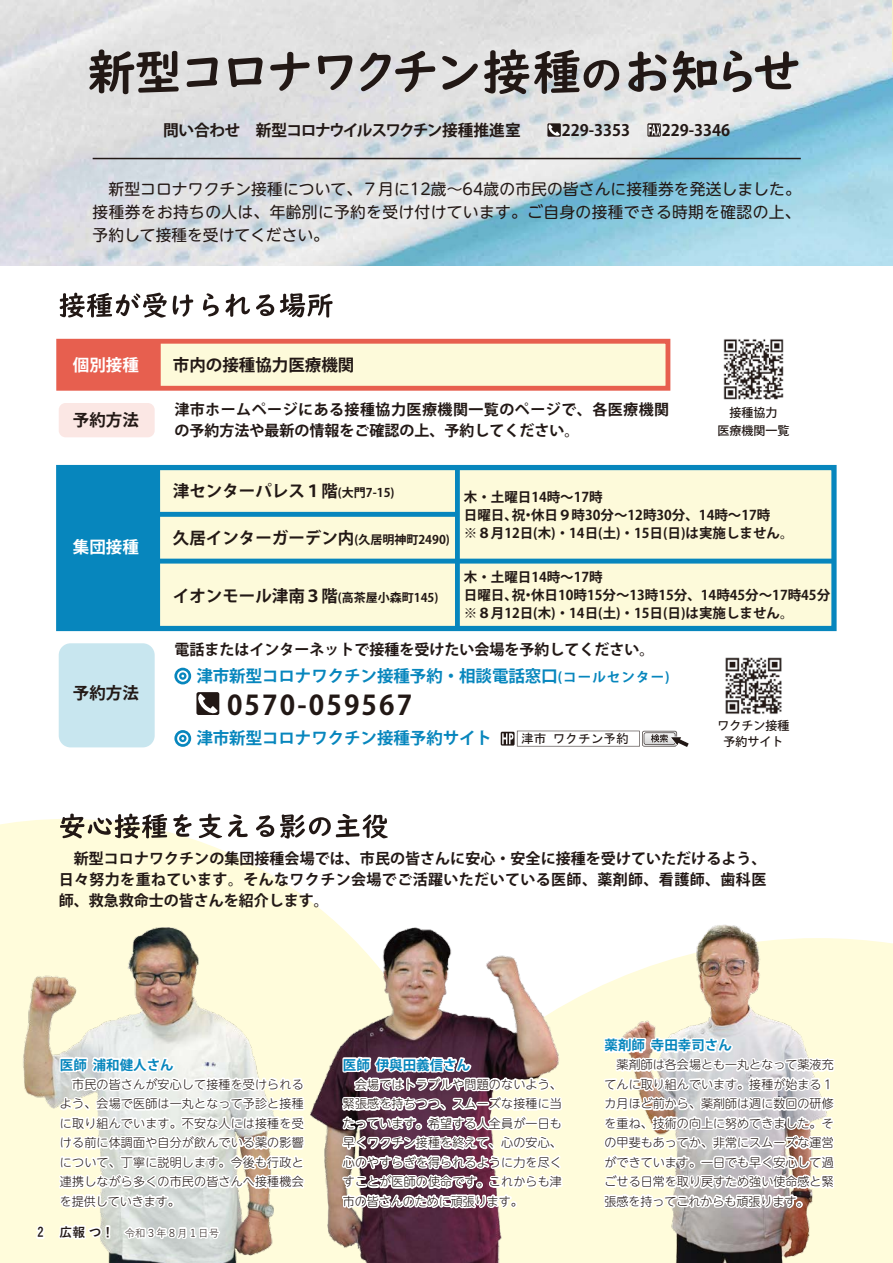
<style>
.page{position:relative;width:893px;height:1263px;background:#fff}
.page>*{position:absolute;margin:0;border:0;box-sizing:border-box;transform-origin:0 0}
.t1{font:700 27px "Koz Go Pro";letter-spacing:.08em;color:#221815}
.t2{font:700 16.5px "Koz Go Pro";color:#221815}
.t3{font:700 16.5px "Koz Go Pro";letter-spacing:-.005em;color:#0786bd}
.t4{font:700 16.5px "Koz Go Pro";color:#fff}
.t5{font:15.75px/23.2px "UD Shin M Go Pr 6";letter-spacing:.02em;color:#221815;text-align:justify}
.t6{font:700 15.75px "Koz Go Pr 6 N";letter-spacing:-.06em;color:#221815}
.t7{font:700 15.75px "Koz Go Pr 6 N";letter-spacing:-.01em;color:#221815}
.t8{font:700 15px/20.9px "Koz Go Pro";color:#221815;text-align:justify}
.t9{font:700 15px/20.9px "Koz Go Pro";letter-spacing:.03em;color:#221815}
.t10{font:700 13.5px/18px "Koz Go Pro";color:#221815}
.t11{font:700 13.5px "Koz Go Pro";color:#0786bd}
.t12{font:12.6px "MS Gothic";color:#221815}
.t13{font:300 12px/19.5px "UD Shin M Go Pr 6";letter-spacing:.005em;color:#221815;text-align:justify}
.t14{font:700 12px "Koz Go Pro";color:#221815}
.t15{font:500 12px/18px "Koz Go Pro";color:#221815;text-align:center}
.t16{font:10.5px "Yu Gothic";color:#221815}
.s1{font-size:12px}
.s2{font-size:16.5px}
.s3{font-size:13.5px}
.s4{font-weight:700;font-size:13.5px}
.s5{font-weight:700;font-size:12.75px}
</style>
<div class="page">
<svg style="left:0;top:819px;width:893px;height:444px"></svg>
<img style="left:0;top:0;width:893px;height:266px">
<svg style="left:892px;top:0;width:1px;height:62px"></svg>
<img style="left:11px;top:918px;width:274px;height:345px">
<img style="left:305px;top:920px;width:264px;height:343px">
<img style="left:613px;top:921px;width:221px;height:342px">
<div style="left:59px;top:467px;width:99px;height:161px;background:#0786bd"></div>
<div style="left:158px;top:467px;width:676px;height:161px;background:#fdfada"></div>
<div style="left:60px;top:343px;width:98px;height:45px;background:#e75f4f"></div>
<div style="left:159px;top:343px;width:509px;height:45px;background:#fdfada"></div>
<div style="left:59px;top:403px;width:96px;height:34px;background:#fbe7e4;border-radius:7px"></div>
<div style="left:56px;top:339px;width:614px;height:52px;border:5px solid #e75f4f"></div>
<svg style="left:547px;top:123px;width:14px;height:14px"></svg>
<svg style="left:548px;top:124px;width:12px;height:13px"></svg>
<svg style="left:647px;top:123px;width:14px;height:14px"></svg>
<svg style="left:648px;top:125px;width:12px;height:10px"></svg>
<div style="left:501px;top:732px;width:14px;height:13px;background:#221815"></div>
<svg style="left:502px;top:731px;width:187px;height:16px"></svg>
<svg style="left:89px;top:49px;width:90px;height:45px;background:#837e7c"></svg>
<svg style="left:187px;top:57px;width:31px;height:30px"></svg>
<svg style="left:228px;top:58px;width:35px;height:29px"></svg>
<svg style="left:270px;top:52px;width:40px;height:39px;background:#aba9a8"></svg>
<svg style="left:318px;top:55px;width:34px;height:35px"></svg>
<svg style="left:360px;top:51px;width:75px;height:41px;background:#a6a3a3"></svg>
<svg style="left:442px;top:56px;width:36px;height:34px"></svg>
<svg style="left:484px;top:49px;width:135px;height:45px;background:#8b8786"></svg>
<svg style="left:628px;top:52px;width:39px;height:40px;background:#8c8888"></svg>
<svg style="left:673px;top:51px;width:44px;height:42px;background:#888584"></svg>
<svg style="left:723px;top:51px;width:75px;height:41px;background:#a29f9f"></svg>
<div style="left:196px;top:692px;width:23px;height:23px;background:#221815;border-radius:2px"></div>
<svg style="left:197px;top:694px;width:21px;height:21px"></svg>
<svg style="left:174px;top:668px;width:17px;height:16px"></svg>
<svg style="left:177px;top:670px;width:11px;height:12px"></svg>
<svg style="left:179px;top:672px;width:8px;height:8px"></svg>
<svg style="left:174px;top:730px;width:17px;height:17px"></svg>
<svg style="left:177px;top:733px;width:11px;height:11px"></svg>
<svg style="left:179px;top:735px;width:8px;height:7px"></svg>
<img style="left:725px;top:657px;width:57px;height:57px">
<hr style="left:93px;top:158px;width:708px;height:1px;background:#221815">
<svg style="left:60px;top:293px;width:107px;height:25px"></svg>
<svg style="left:173px;top:294px;width:20px;height:23px"></svg>
<svg style="left:203px;top:293px;width:16px;height:23px"></svg>
<svg style="left:225px;top:294px;width:25px;height:23px"></svg>
<svg style="left:256px;top:294px;width:18px;height:22px"></svg>
<svg style="left:280px;top:293px;width:53px;height:25px"></svg>
<div style="left:156px;top:340px;width:5px;height:48px;background:#e75f4f"></div>
<div style="left:59px;top:643px;width:96px;height:104px;background:#c8e6ef;border-radius:12px"></div>
<div style="left:56px;top:465px;width:781px;height:166px;border:5px solid #0786bd"></div>
<div style="left:155px;top:467px;width:5px;height:160px;background:#0786bd"></div>
<div style="left:455px;top:467px;width:5px;height:162px;background:#0786bd"></div>
<div style="left:159px;top:512px;width:298px;height:5px;background:#0786bd"></div>
<div style="left:158px;top:559px;width:676px;height:5px;background:#0786bd"></div>
<div style="left:59px;top:465px;width:660px;height:5px;background:#0786bd"></div>
<img style="left:723px;top:339px;width:61px;height:61px">
<svg style="left:60px;top:813px;width:107px;height:25px"></svg>
<svg style="left:173px;top:814px;width:19px;height:23px"></svg>
<svg style="left:199px;top:814px;width:23px;height:24px"></svg>
<svg style="left:228px;top:814px;width:20px;height:23px"></svg>
<svg style="left:256px;top:815px;width:18px;height:22px"></svg>
<svg style="left:280px;top:814px;width:108px;height:24px"></svg>
<svg style="left:34px;top:901px;width:274px;height:359px"></svg>
<svg style="left:325px;top:1033px;width:239px;height:196px"></svg>
<svg style="left:585px;top:940px;width:274px;height:285px"></svg>
<h3 class="t6" style="left:163px;top:121px;width:359px">問い合わせ　新型コロナウイルスワクチン接種推進室</h3>
<h3 class="t7" style="left:562px;top:122px;width:70px">229-3353</h3>
<h3 class="t7" style="left:662px;top:122px;width:70px">229-3346</h3>
<h3 class="t5" style="left:93px;top:176px;width:710px">　新型コロナワクチン接種について、７月に12歳～64歳の市民の皆さんに接種券を発送しました。接種券をお持ちの人は、年齢別に予約を受け付けています。ご自身の接種できる時期を確認の上、予約して接種を受けてください。</h3>
<h2 class="t4" style="left:73px;top:354px;width:67px">個別接種</h2>
<h2 class="t2" style="left:173px;top:354px;width:183px">市内の接種協力医療機関</h2>
<h2 class="t2" style="left:73px;top:410px;width:67px">予約方法</h2>
<p class="t9" style="left:174px;top:400px;width:496px">津市ホームページにある接種協力医療機関一覧のページで、各医療機関の予約方法や最新の情報をご確認の上、予約してください。</p>
<p class="t15" style="left:717px;top:404px;width:74px">接種協力<br>医療機関一覧</p>
<h2 class="t4" style="left:73px;top:536px;width:67px">集団接種</h2>
<h2 class="t2" style="left:73px;top:682px;width:67px">予約方法</h2>
<h2 class="t2" style="left:173px;top:480px;width:223px">津センターパレス１階<span class="s1">(大門7-15)</span></h2>
<p class="t10" style="left:464px;top:489px;width:331px">木・土曜日14時～17時<br>日曜日、祝・休日９時30分～12時30分、14時～17時<br>※８月12日(木)・14日(土)・15日(日)は実施しません。</p>
<p class="t10" style="left:464px;top:569px;width:368px">木・土曜日14時～17時<br>日曜日、祝・休日10時15分～13時15分、14時45分～17時45分※８月12日(木)・14日(土)・15日(日)は実施しません。</p>
<h2 class="t2" style="left:173px;top:527px;width:278px">久居インターガーデン内<span class="s1">(久居明神町2490)</span></h2>
<p class="t14" style="left:173px;top:589px;width:267px"><span class="s2">イオンモール津南３階</span>(高茶屋小森町145)</p>
<p class="t8" style="left:174px;top:640px;width:482px">電話またはインターネットで接種を受けたい会場を予約してください。</p>
<h2 class="t3" style="left:196px;top:666px;width:475px">津市新型コロナワクチン接種予約・相談電話窓口<span class="s3">(コールセンター)</span></h2>
<h1 class="t1" style="left:227px;top:688px;width:187px">0570-059567</h1>
<h2 class="t3" style="left:196px;top:727px;width:297px">津市新型コロナワクチン接種予約サイト</h2>
<p class="t12" style="left:521px;top:732px;width:109px">津市 ワクチン予約</p>
<p class="t15" style="left:717px;top:718px;width:73px;line-height:16.5px">ワクチン接種予約サイト</p>
<p class="t8" style="left:59px;top:849px;width:709px">　新型コロナワクチンの集団接種会場では、市民の皆さんに安心・安全に接種を受けていただけるよう、日々努力を重ねています。そんなワクチン会場でご活躍いただいている医師、薬剤師、看護師、歯科医師、救急救命士の皆さんを紹介します。</p>
<p class="t11" style="left:60px;top:1056px;width:115px">医師 浦和健人さん</p>
<p class="t11" style="left:343px;top:1056px;width:129px">医師 伊與田義信さん</p>
<p class="t13" style="left:60px;top:1074px;width:245px">　市民の皆さんが安心して接種を受けられるよう、会場で医師は一丸となって予診と接種に取り組んでいます。不安な人には接種を受ける前に体調面や自分が飲んでいる薬の影響について、丁寧に説明します。今後も行政と連携しながら多くの市民の皆さんへ接種機会を提供していきます。</p>
<p class="t13" style="left:343px;top:1074px;width:220px">　会場ではトラブルや問題のないよう、緊張感を持ちつつ、スムーズな接種に当たっています。希望する人全員が一日も早くワクチン接種を終えて、心の安心、心のやすらぎを得られるように力を尽くすことが医師の使命です。これからも津市の皆さんのために頑張ります。</p>
<p class="t16" style="left:37px;top:1223px;width:183px"><span class="s4">2</span> <span class="s5">広報 つ！</span> 令和３年８月１日号</p>
<p class="t11" style="left:605px;top:1037px;width:129px">薬剤師 寺田幸司さん</p>
<p class="t13" style="left:605px;top:1054px;width:231px">　薬剤師は各会場とも一丸となって薬液充てんに取り組んでいます。接種が始まる１カ月ほど前から、薬剤師は週に数回の研修を重ね、技術の向上に努めてきました。その甲斐もあってか、非常にスムーズな運営ができています。一日でも早く安心して過ごせる日常を取り戻すため強い使命感と緊張感を持ってこれからも頑張ります。</p>
</div>
